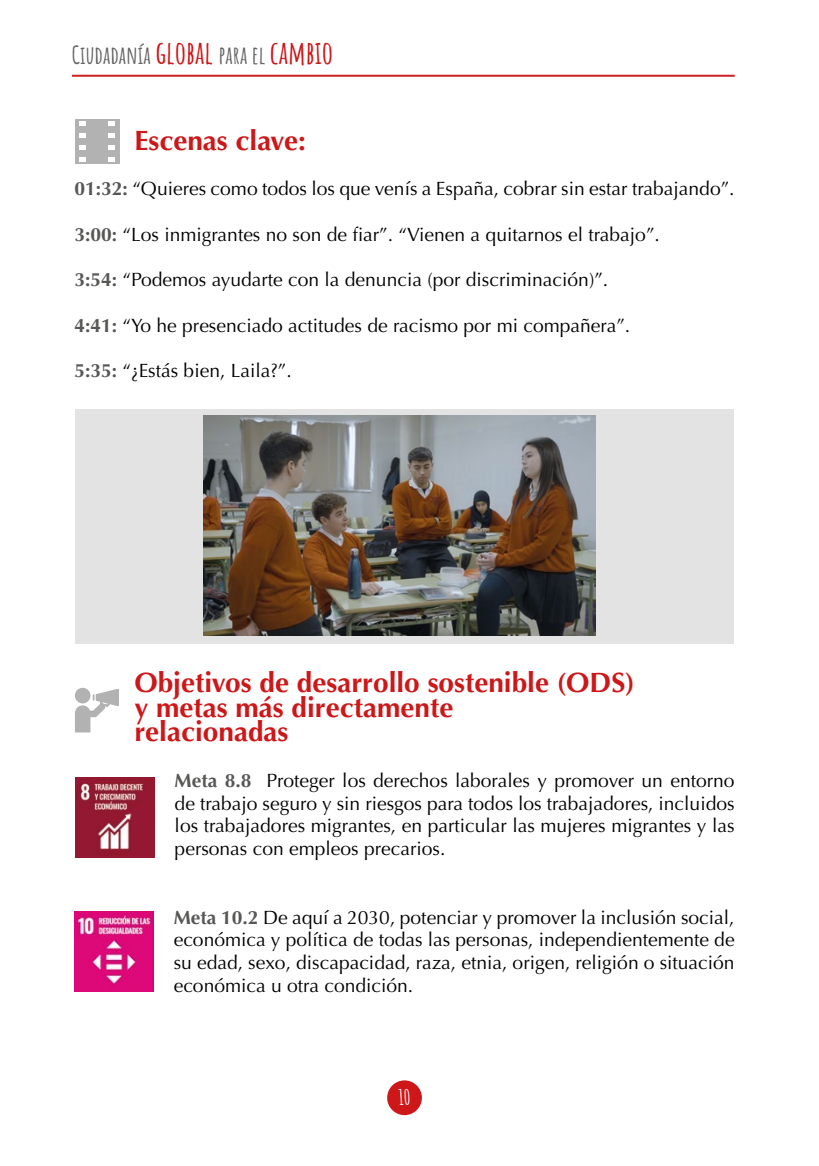
<style>
.page{position:relative;width:819px;height:1166px;background:#fff}
.page>*{position:absolute;margin:0;border:0;box-sizing:border-box;transform-origin:0 0}
.titular{font:700 28px/24.5px "Optima";color:#cd1719}
.t1{font:700 24.5px "Amatic SC";color:#646363}
.t2{font:700 21px "Amatic SC";color:#fff}
.cpo_texto{font:19.25px/22.8px "Optima";color:#000;text-align:justify}
.s1{font-size:31.5px;color:#cd1719}
.s2{font-weight:700;color:#575756}
</style>
<div class="page">
<div style="left:387px;top:1080px;width:35px;height:35px;background:#cd1719;border-radius:50%"></div>
<hr style="left:72px;top:75px;width:662px;height:2px;background:#cd1719">
<div style="left:75px;top:120px;width:44px;height:44px;background:#b3b2b2"></div>
<svg style="left:79px;top:121px;width:6px;height:5px"></svg>
<svg style="left:79px;top:133px;width:6px;height:5px"></svg>
<svg style="left:79px;top:146px;width:6px;height:4px"></svg>
<svg style="left:79px;top:158px;width:6px;height:4px"></svg>
<svg style="left:108px;top:121px;width:6px;height:5px"></svg>
<svg style="left:108px;top:133px;width:6px;height:5px"></svg>
<svg style="left:108px;top:146px;width:6px;height:4px"></svg>
<svg style="left:108px;top:158px;width:6px;height:4px"></svg>
<div style="left:75px;top:688px;width:15px;height:15px;background:#b3b2b2;border-radius:50%"></div>
<svg style="left:75px;top:689px;width:44px;height:43px"></svg>
<div style="left:75px;top:409px;width:658px;height:235px;background:#e3e3e3"></div>
<img style="left:204px;top:416px;width:391px;height:220px">
<img style="left:75px;top:778px;width:80px;height:79px">
<img style="left:74px;top:912px;width:80px;height:79px">
<p class="t1" style="left:72px;top:36px;width:263px">CIUDADANÍA <span class="s1">GLOBAL</span> PARA EL <span class="s1">CAMBIO</span></p>
<p class="titular" style="left:134px;top:128px;width:173px">Escenas clave:</p>
<p class="cpo_texto" style="left:74px;top:178px;width:661px"><span class="s2">01:32:</span> “Quieres como todos los que venís a España, cobrar sin estar trabajando”.</p>
<p class="cpo_texto" style="left:74px;top:223px;width:587px"><span class="s2">3:00:</span> “Los inmigrantes no son de fiar”. “Vienen a quitarnos el trabajo”.</p>
<p class="cpo_texto" style="left:74px;top:269px;width:535px"><span class="s2">3:54:</span> “Podemos ayudarte con la denuncia (por discriminación)”.</p>
<p class="cpo_texto" style="left:74px;top:314px;width:557px"><span class="s2">4:41:</span> “Yo he presenciado actitudes de racismo por mi compañera”.</p>
<p class="cpo_texto" style="left:74px;top:360px;width:219px"><span class="s2">5:35:</span> “¿Estás bien, Laila?”.</p>
<p class="titular" style="left:134px;top:671px;width:502px">Objetivos de desarrollo sostenible (ODS) y metas más directamente<br>relacionadas</p>
<p class="cpo_texto" style="left:175px;top:769px;width:561px"><span class="s2">Meta 8.8</span> Proteger los derechos laborales y promover un entorno de trabajo seguro y sin riesgos para todos los trabajadores, incluidos los trabajadores migrantes, en particular las mujeres migrantes y las personas con empleos precarios.</p>
<p class="cpo_texto" style="left:174px;top:906px;width:562px"><span class="s2">Meta 10.2</span> De aquí a 2030, potenciar y promover la inclusión social, económica y política de todas las personas, independientemente de su edad, sexo, discapacidad, raza, etnia, origen, religión o situación económica u otra condición.</p>
<p class="t2" style="left:398px;top:1081px;width:14px">10</p>
</div>
